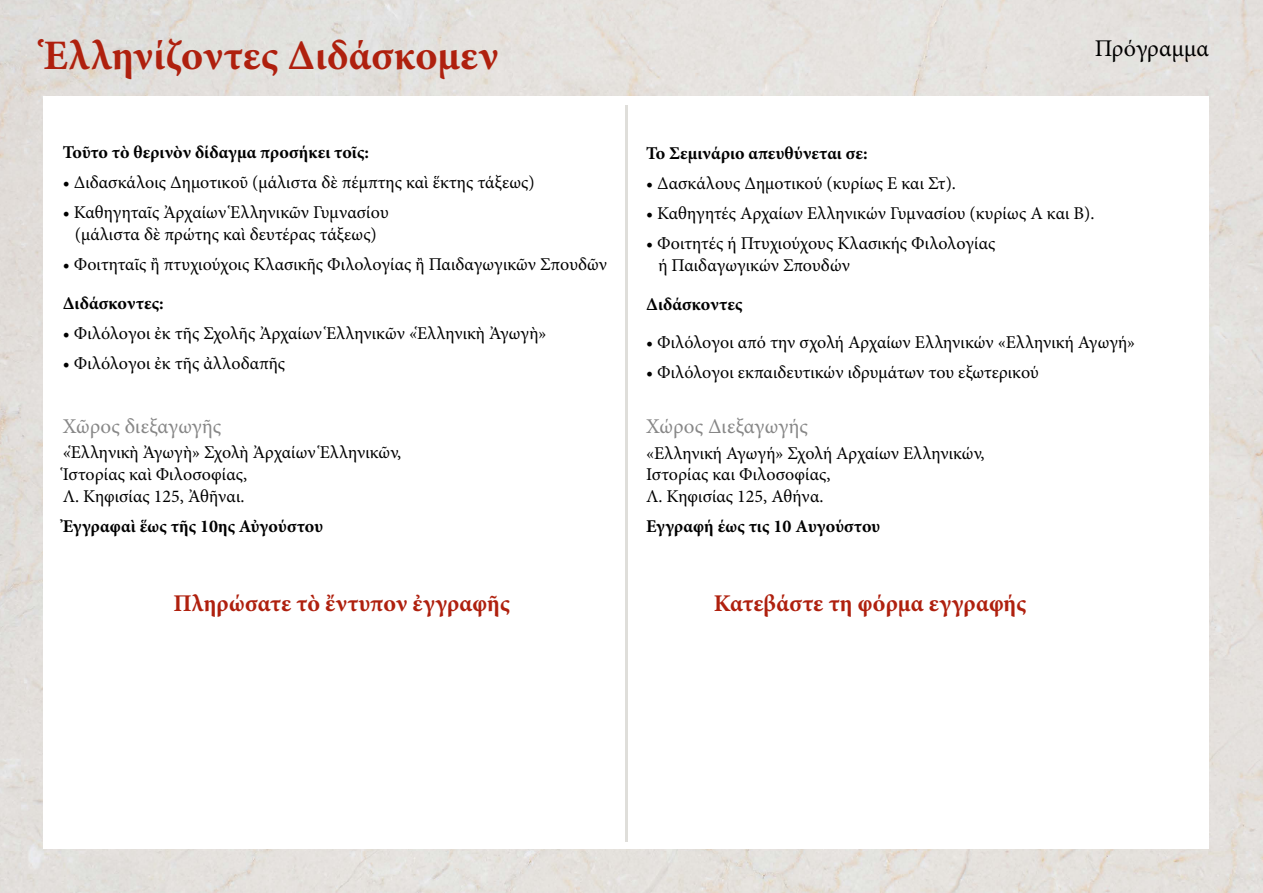
<style>
.page{position:relative;width:1263px;height:893px;background:#fff}
.page>*{position:absolute;margin:0;border:0;box-sizing:border-box;transform-origin:0 0}
.t1{font:700 42px "Minion Pro";color:#af200e}
.t2{font:700 24px "Minion Pro";color:#af200e}
.t3{font:24px "Minion Pro";color:#000}
.t4{font:21px "Minion Pro";color:#878787}
.t5{font:18px/21.6px "Minion Pro";color:#000}
.t6{font:700 18px "Minion Pro";color:#000}
</style>
<div class="page">
<img style="left:0;top:0;width:1263px;height:893px">
<div style="left:44px;top:96px;width:1165px;height:752px;background:#fff"></div>
<hr style="left:625px;top:105px;width:2px;height:737px;background:#dfdeda">
<h1 class="t1" style="left:44px;top:26px;width:456px">Ἑλληνίζοντες Διδάσκομεν</h1>
<h2 class="t3" style="left:1095px;top:32px;width:116px">Πρόγραμμα</h2>
<p class="t6" style="left:63px;top:140px;width:308px">Τοῦτο τὸ θερινὸν δίδαγμα προσήκει τοῖς:</p>
<p class="t5" style="left:63px;top:172px;width:473px">• Διδασκάλοις Δημοτικοῦ (μάλιστα δὲ πέμπτης καὶ ἕκτης τάξεως)</p>
<p class="t5" style="left:63px;top:202px;width:327px;text-align:center">• Καθηγηταῖς Ἀρχαίων Ἑλληνικῶν Γυμνασίου (μάλιστα δὲ πρώτης καὶ δευτέρας τάξεως)</p>
<p class="t5" style="left:63px;top:253px;width:546px">• Φοιτηταῖς ἢ πτυχιούχοις Κλασικῆς Φιλολογίας ἢ Παιδαγωγικῶν Σπουδῶν</p>
<p class="t6" style="left:63px;top:290px;width:103px">Διδάσκοντες:</p>
<p class="t5" style="left:63px;top:322px;width:485px">• Φιλόλογοι ἐκ τῆς Σχολῆς Ἀρχαίων Ἑλληνικῶν «Ἑλληνικὴ Ἀγωγὴ»</p>
<p class="t5" style="left:63px;top:352px;width:224px">• Φιλόλογοι ἐκ τῆς ἀλλοδαπῆς</p>
<p class="t4" style="left:63px;top:412px;width:160px">Χῶρος διεξαγωγῆς</p>
<p class="t5" style="left:63px;top:442px;width:340px">«Ἑλληνικὴ Ἀγωγὴ» Σχολὴ Ἀρχαίων Ἑλληνικῶν,<br>Ἱστορίας καὶ Φιλοσοφίας,<br>Λ. Κηφισίας 125, Ἀθῆναι.</p>
<p class="t6" style="left:63px;top:513px;width:262px">Ἐγγραφαὶ ἕως τῆς 10ης Αὐγούστου</p>
<h2 class="t2" style="left:174px;top:586px;width:338px">Πληρώσατε τὸ ἔντυπον ἐγγραφῆς</h2>
<p class="t6" style="left:646px;top:141px;width:223px">Το Σεμινάριο απευθύνεται σε:</p>
<p class="t5" style="left:646px;top:173px;width:311px">• Δασκάλους Δημοτικού (κυρίως Ε και Στ).</p>
<p class="t5" style="left:646px;top:203px;width:450px">• Καθηγητές Αρχαίων Ελληνικών Γυμνασίου (κυρίως Α και Β).</p>
<p class="t5" style="left:658px;top:233px;width:339px;text-indent:-12px">• Φοιτητές ή Πτυχιούχους Κλασικής Φιλολογίας ή Παιδαγωγικών Σπουδών</p>
<p class="t6" style="left:646px;top:291px;width:98px">Διδάσκοντες</p>
<p class="t5" style="left:646px;top:332px;width:491px">• Φιλόλογοι από την σχολή Αρχαίων Ελληνικών «Ελληνική Αγωγή»</p>
<p class="t5" style="left:646px;top:362px;width:394px">• Φιλόλογοι εκπαιδευτικών ιδρυμάτων του εξωτερικού</p>
<p class="t4" style="left:646px;top:412px;width:163px">Χώρος Διεξαγωγής</p>
<p class="t5" style="left:646px;top:442px;width:340px">«Ελληνική Αγωγή» Σχολή Αρχαίων Ελληνικών,<br>Ιστορίας και Φιλοσοφίας,<br>Λ. Κηφισίας 125, Αθήνα.</p>
<p class="t6" style="left:646px;top:514px;width:236px">Εγγραφή έως τις 10 Aυγούστου</p>
<h2 class="t2" style="left:714px;top:586px;width:314px">Κατεβάστε τη φόρμα εγγραφής</h2>
</div>
